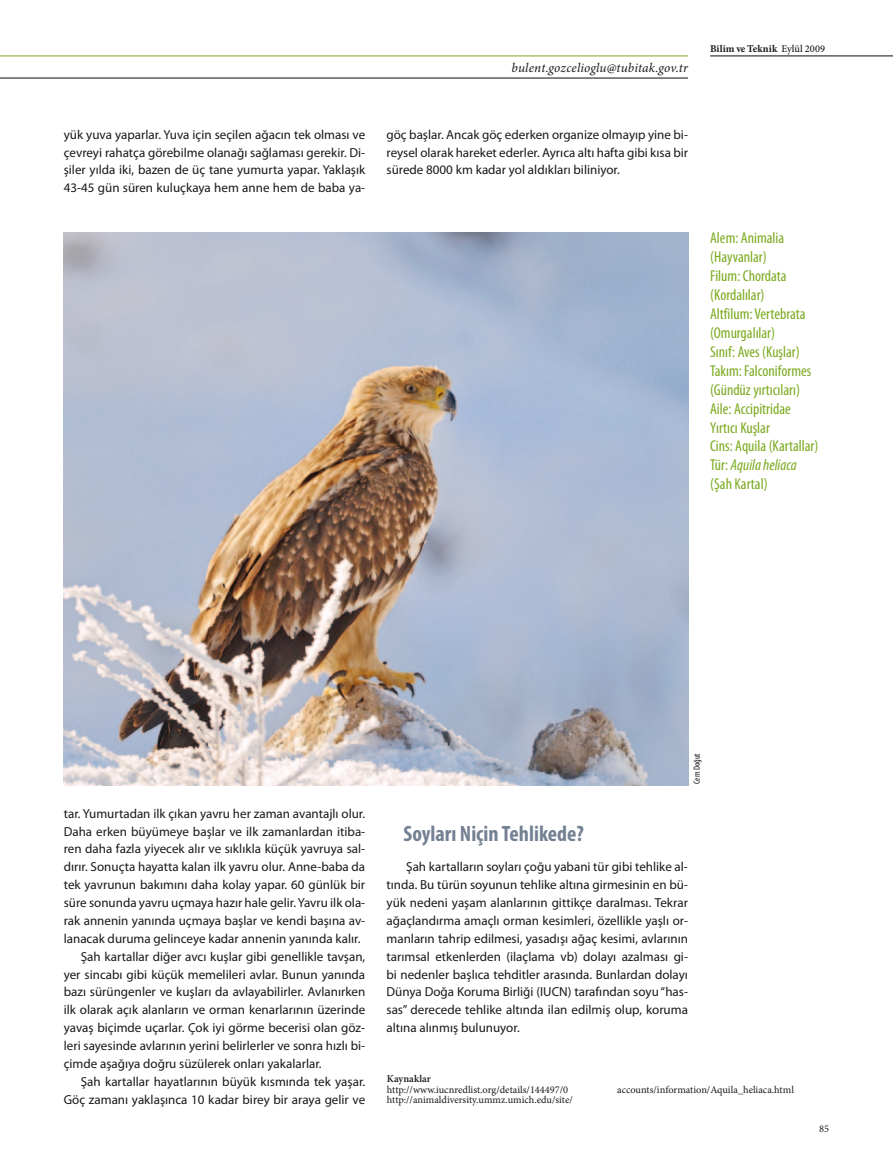
<style>
.page{position:relative;width:893px;height:1170px;background:#fff}
.page>*{position:absolute;margin:0;border:0;box-sizing:border-box;transform-origin:0 0}
.t1{font:700 condensed 22.2px "Myriad Pro";color:#748193}
.t2{font:condensed 15.75px/18.9px "Myriad Pro";color:#7baa20}
.t3{font:italic 13.2px "Minion Pro";letter-spacing:.01em;color:#1a171c}
.t4{font:13.05px/17.9px "Myriad Pro";color:#1a171c;text-align:justify}
.t5{font:10.35px/10.4px "Minion Pro";color:#1a171c}
.t6{font:700 10.35px "Minion Pro";letter-spacing:.005em;color:#1a171c}
.t7{font:600 10.35px "Minion Pro";color:#1a171c}
.t8{font:condensed 9px "Myriad Pro";color:#1a171c}
.s1{font-weight:500}
.s2{font-style:italic}
</style>
<div class="page">
<img style="left:64px;top:232px;width:624px;height:553px">
<hr style="left:710px;top:56px;width:183px;height:1px;background:#070c12">
<hr style="left:0;top:78px;width:688px;height:1px;background:#070c12">
<hr style="left:0;top:56px;width:688px;height:1px;background:#7baa20">
<p class="t3" style="left:512px;top:58px;width:178px">bulent.gozcelioglu@tubitak.gov.tr</p>
<p class="t4" style="left:64px;top:125px;width:303px">yük yuva yaparlar. Yuva için seçilen ağacın tek olması ve çevreyi rahatça görebilme olanağı sağlaması gerekir. Di&shy;şiler yılda iki, bazen de üç tane yumurta yapar. Yaklaşık 43-45 gün süren kuluçkaya hem anne hem de baba ya-</p>
<p class="t4" style="left:387px;top:125px;width:303px">göç başlar. Ancak göç ederken organize olmayıp yine bi&shy;reysel olarak hareket ederler. Ayrıca altı hafta gibi kısa bir sürede 8000 km kadar yol aldıkları biliniyor.</p>
<p class="t6" style="left:710px;top:41px;width:116px">Bilim ve Teknik <span class="s1">Eylül 2009</span></p>
<p class="t2" style="left:710px;top:228px;width:110px">Alem: Animalia (Hayvanlar)<br>Filum: Chordata (Kordalılar)<br>Altfilum: Vertebrata (Omurgalılar)<br>Sınıf: Aves (Kuşlar)<br>Takım: Falconiformes (Gündüz yırtıcıları)<br>Aile: Accipitridae<br>Yırtıcı Kuşlar<br>Cins: Aquila (Kartallar)<br>Tür: <span class="s2">Aquila heliaca </span>(Şah Kartal)</p>
<p class="t4" style="left:64px;top:804px;width:303px">tar. Yumurtadan ilk çıkan yavru her zaman avantajlı olur.</p>
<p class="t4" style="left:64px;top:822px;width:303px">Daha erken büyümeye başlar ve ilk zamanlardan itiba-</p>
<p class="t4" style="left:64px;top:839px;width:303px">ren daha fazla yiyecek alır ve sıklıkla küçük yavruya sal-</p>
<p class="t4" style="left:64px;top:857px;width:303px">dırır. Sonuçta hayatta kalan ilk yavru olur. Anne-baba da</p>
<p class="t4" style="left:64px;top:875px;width:303px">tek yavrunun bakımını daha kolay yapar. 60 günlük bir</p>
<p class="t4" style="left:64px;top:893px;width:303px">süre sonunda yavru uçmaya hazır hale gelir. Yavru ilk ola-</p>
<p class="t4" style="left:64px;top:911px;width:303px">rak annenin yanında uçmaya başlar ve kendi başına av-</p>
<p class="t4" style="left:64px;top:929px;width:298px">lanacak duruma gelinceye kadar annenin yanında kalır.</p>
<p class="t4" style="left:81px;top:947px;width:286px">Şah kartallar diğer avcı kuşlar gibi genellikle tavşan,</p>
<p class="t4" style="left:64px;top:964px;width:303px">yer sincabı gibi küçük memelileri avlar. Bunun yanında</p>
<p class="t4" style="left:64px;top:982px;width:303px">bazı sürüngenler ve kuşları da avlayabilirler. Avlanırken</p>
<p class="t4" style="left:64px;top:1000px;width:303px">ilk olarak açık alanların ve orman kenarlarının üzerinde</p>
<p class="t4" style="left:64px;top:1018px;width:303px">yavaş biçimde uçarlar. Çok iyi görme becerisi olan göz-</p>
<p class="t4" style="left:64px;top:1036px;width:303px">leri sayesinde avlarının yerini belirlerler ve sonra hızlı bi-</p>
<p class="t4" style="left:64px;top:1054px;width:259px">çimde aşağıya doğru süzülerek onları yakalarlar.</p>
<p class="t4" style="left:81px;top:1072px;width:286px">Şah kartallar hayatlarının büyük kısmında tek yaşar.</p>
<p class="t4" style="left:64px;top:1089px;width:303px">Göç zamanı yaklaşınca 10 kadar birey bir araya gelir ve</p>
<p class="t8" style="left:691px;top:783px;width:32px;rotate:-90deg">Cem Doğut</p>
<h1 class="t1" style="left:404px;top:819px;width:182px">Soyları Niçin Tehlikede?</h1>
<p class="t4" style="left:387px;top:857px;width:303px;text-indent:20px">Şah kartalların soyları çoğu yabani tür gibi tehlike al&shy;tında. Bu türün soyunun tehlike altına girmesinin en bü&shy;yük nedeni yaşam alanlarının gittikçe daralması. Tekrar ağaçlandırma amaçlı orman kesimleri, özellikle yaşlı or&shy;manların tahrip edilmesi, yasadışı ağaç kesimi, avlarının tarımsal etkenlerden (ilaçlama vb) dolayı azalması gi&shy;bi nedenler başlıca tehditler arasında. Bunlardan dolayı Dünya Doğa Koruma Birliği (IUCN) tarafından soyu “has&shy;sas” derecede tehlike altında ilan edilmiş olup, koruma altına alınmış bulunuyor.</p>
<p class="t7" style="left:387px;top:1071px;width:45px">Kaynaklar</p>
<p class="t5" style="left:387px;top:1084px;width:187px">http://www.iucnredlist.org/details/144497/0 http://animaldiversity.ummz.umich.edu/site/</p>
<p class="t5" style="left:617px;top:1084px;width:178px">accounts/information/Aquila_heliaca.html</p>
<p class="t5" style="left:819px;top:1123px;width:11px">85</p>
</div>
